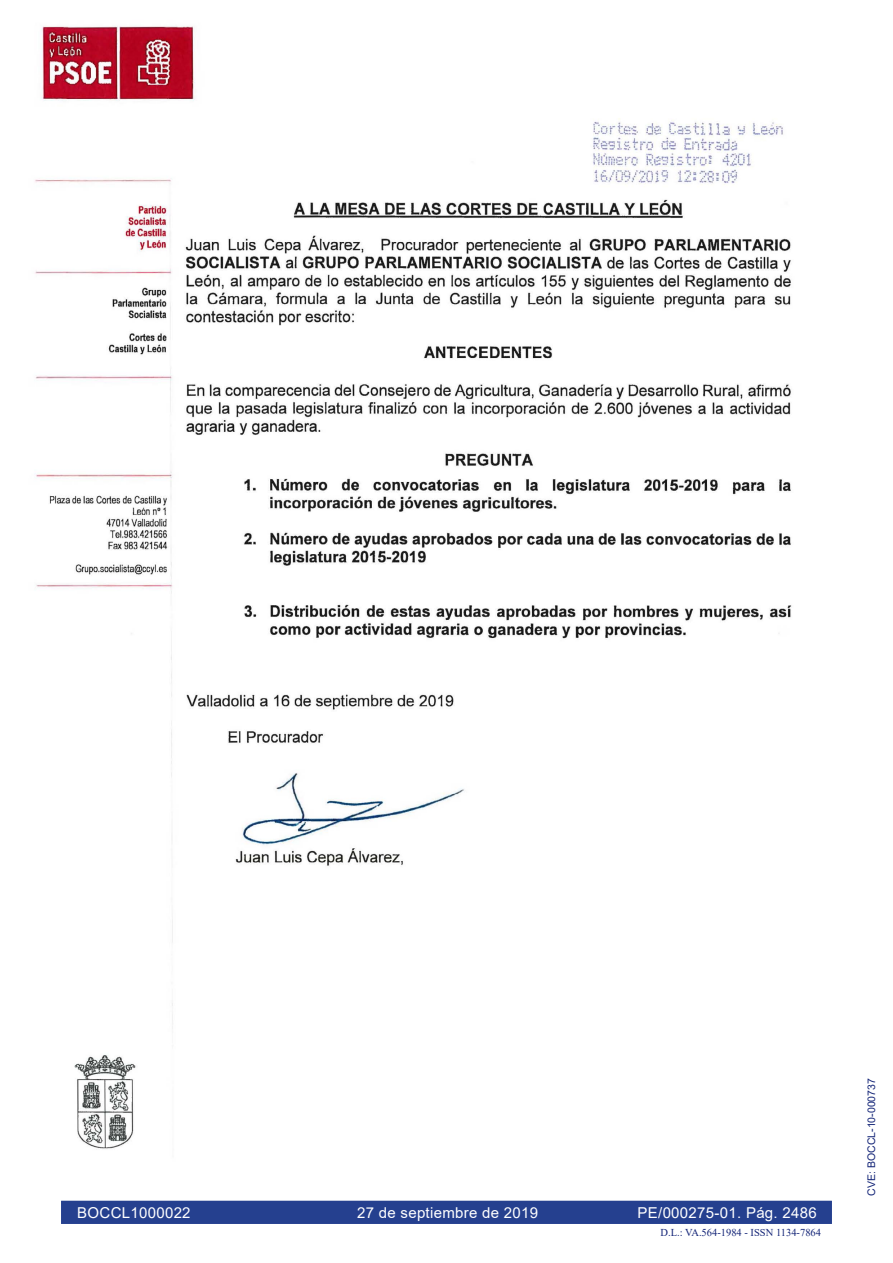
<style>
.page{position:relative;width:893px;height:1263px;background:#fff}
.page>*{position:absolute;margin:0;border:0;box-sizing:border-box;transform-origin:0 0}
.E_CVE{font:15px "Arial";letter-spacing:.02em;color:#fff}
.t1{font:10.5px "Times New Roman";color:#132477}
.t2{font:10.5px "Arial";color:#132477}
</style>
<div class="page">
<div style="left:60px;top:1200px;width:773px;height:25px;background:#25408f"></div>
<div style="left:60px;top:1199px;width:773px;height:26px;border:2px solid #fff"></div>
<img style="left:35px;top:25px;width:798px;height:1175px">
<p class="E_CVE" style="left:77px;top:1202px;width:115px">BOCCL1000022</p>
<p class="E_CVE" style="left:357px;top:1202px;width:183px">27 de septiembre de 2019</p>
<p class="E_CVE" style="left:638px;top:1202px;width:181px">PE/000275-01. Pág. 2486</p>
<p class="t1" style="left:661px;top:1225px;width:162px">D.L.: VA.564-1984 - ISSN 1134-7864</p>
<p class="t2" style="left:864px;top:1195px;width:119px;rotate:-90deg">CVE: BOCCL-10-000737</p>
</div>
